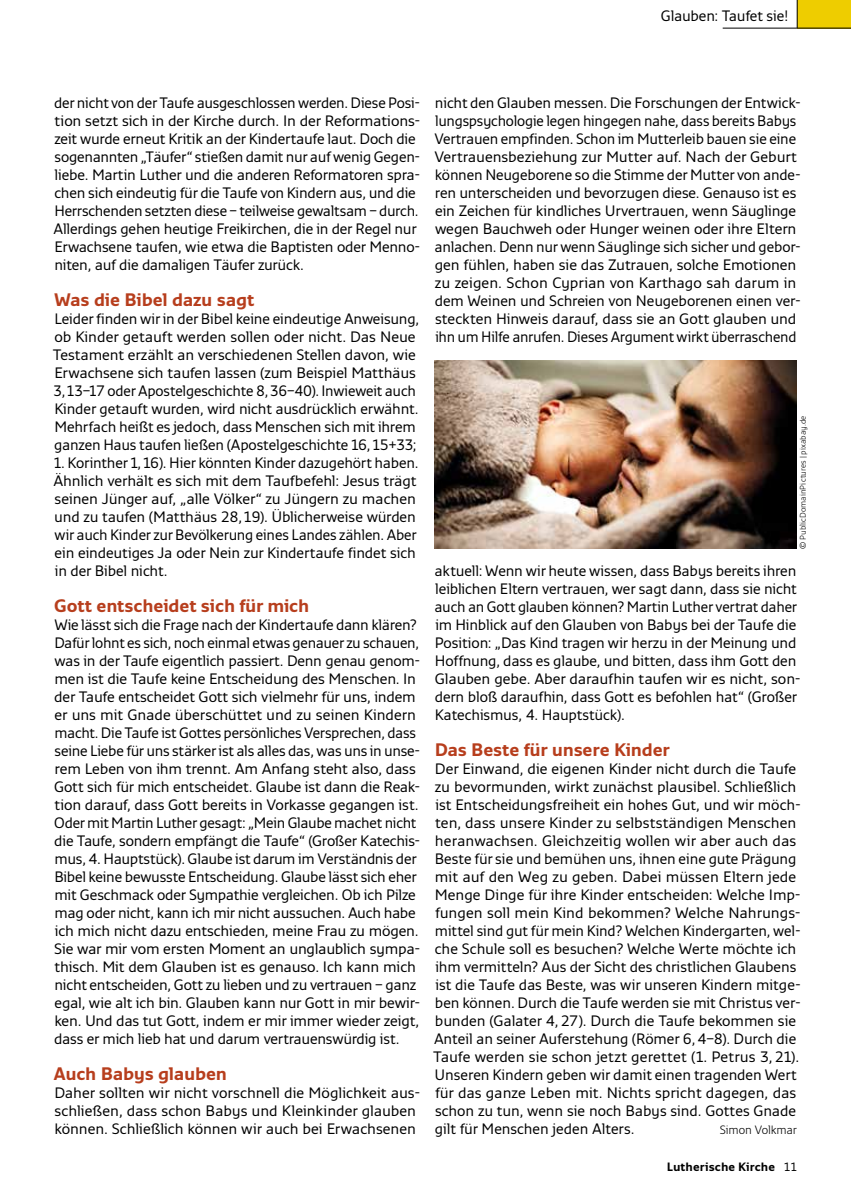
<style>
.page{position:relative;width:851px;height:1191px;background:#fff}
.page>*{position:absolute;margin:0;border:0;box-sizing:border-box;transform-origin:0 0}
.t1{font:700 18px "Monitor";letter-spacing:-.015em;color:#b73e1d}
.t2{font:15px/18px "Monitor";letter-spacing:-.015em;color:#000}
.t3{font:700 12px "Monitor";color:#000}
.t4{font:300 12px "Monitor";letter-spacing:-.01em;color:#000}
.t5{font:300 8.25px "Monitor";color:#000}
.s1{font-weight:400}
</style>
<div class="page">
<div style="left:797px;top:0;width:53px;height:28px;background:#eecd00"></div>
<hr style="left:722px;top:28px;width:128px;height:1px;background:#000">
<svg style="left:796px;top:0;width:1px;height:28px"></svg>
<img style="left:434px;top:360px;width:362px;height:189px">
<p class="t2" style="left:660px;top:6px;width:129px">Glauben: Taufet sie!</p>
<p class="t2" style="left:54px;top:93px;width:368px">der nicht von der Taufe ausgeschlossen werden. Diese Posi&shy;tion setzt sich in der Kirche durch. In der Reformations&shy;zeit wurde erneut Kritik an der Kindertaufe laut. Doch die sogenannten „Täufer“ stießen damit nur auf wenig Gegen&shy;liebe. Martin Luther und die anderen Reformatoren spra&shy;chen sich eindeutig für die Taufe von Kindern aus, und die Herrschenden setzten diese – teilweise gewaltsam – durch.<br>Allerdings gehen heutige Freikirchen, die in der Regel nur Erwachsene taufen, wie etwa die Baptisten oder Menno&shy;niten, auf die damaligen Täufer zurück.</p>
<p class="t1" style="left:54px;top:289px;width:202px">Was die Bibel dazu sagt</p>
<p class="t2" style="left:53px;top:309px;width:368px">Leider finden wir in der Bibel keine eindeutige Anweisung, ob Kinder getauft werden sollen oder nicht. Das Neue Testament erzählt an verschiedenen Stellen davon, wie Erwachsene sich taufen lassen (zum Beispiel Matthäus 3,13–17 oder Apostelgeschichte 8,36–40). Inwieweit auch Kinder getauft wurden, wird nicht ausdrücklich erwähnt.<br>Mehrfach heißt es jedoch, dass Menschen sich mit ihrem ganzen Haus taufen ließen (Apostelgeschichte 16,15+33;</p>
<p class="t2" style="left:53px;top:453px;width:367px">1. Korinther 1,16). Hier könnten Kinder dazugehört haben.<br>Ähnlich verhält es sich mit dem Taufbefehl: Jesus trägt seinen Jünger auf, „alle Völker“ zu Jüngern zu machen und zu taufen (Matthäus 28,19). Üblicherweise würden wir auch Kinder zur Bevölkerung eines Landes zählen. Aber ein eindeutiges Ja oder Nein zur Kindertaufe findet sich in der Bibel nicht.</p>
<p class="t1" style="left:54px;top:595px;width:256px">Gott entscheidet sich für mich</p>
<p class="t2" style="left:54px;top:615px;width:367px">Wie lässt sich die Frage nach der Kindertaufe dann klären?<br>Dafür lohnt es sich, noch einmal etwas genauer zu schauen, was in der Taufe eigentlich passiert. Denn genau genom&shy;men ist die Taufe keine Entscheidung des Menschen. In der Taufe entscheidet Gott sich vielmehr für uns, indem er uns mit Gnade überschüttet und zu seinen Kindern macht. Die Taufe ist Gottes persönliches Versprechen, dass seine Liebe für uns stärker ist als alles das, was uns in unse&shy;rem Leben von ihm trennt. Am Anfang steht also, dass Gott sich für mich entscheidet. Glaube ist dann die Reak&shy;tion darauf, dass Gott bereits in Vorkasse gegangen ist.<br>Oder mit Martin Luther gesagt: „Mein Glaube machet nicht die Taufe, sondern empfängt die Taufe“ (Großer Katechis&shy;mus, 4. Hauptstück). Glaube ist darum im Verständnis der Bibel keine bewusste Entscheidung. Glaube lässt sich eher mit Geschmack oder Sympathie vergleichen. Ob ich Pilze mag oder nicht, kann ich mir nicht aussuchen. Auch habe ich mich nicht dazu entschieden, meine Frau zu mögen.<br>Sie war mir vom ersten Moment an unglaublich sympa&shy;thisch. Mit dem Glauben ist es genauso. Ich kann mich nicht entscheiden, Gott zu lieben und zu vertrauen – ganz egal, wie alt ich bin. Glauben kann nur Gott in mir bewir&shy;ken. Und das tut Gott, indem er mir immer wieder zeigt, dass er mich lieb hat und darum vertrauenswürdig ist.</p>
<p class="t1" style="left:53px;top:1063px;width:175px">Auch Babys glauben</p>
<p class="t2" style="left:54px;top:1083px;width:367px">Daher sollten wir nicht vorschnell die Möglichkeit aus&shy;schließen, dass schon Babys und Kleinkinder glauben können. Schließlich können wir auch bei Erwachsenen</p>
<p class="t2" style="left:434px;top:93px;width:368px">nicht den Glauben messen. Die Forschungen der Entwick&shy;lungspsychologie legen hingegen nahe, dass bereits Babys Vertrauen empfinden. Schon im Mutterleib bauen sie eine Vertrauensbeziehung zur Mutter auf. Nach der Geburt können Neugeborene so die Stimme der Mutter von ande&shy;ren unterscheiden und bevorzugen diese. Genauso ist es ein Zeichen für kindliches Urvertrauen, wenn Säuglinge wegen Bauchweh oder Hunger weinen oder ihre Eltern anlachen. Denn nur wenn Säuglinge sich sicher und gebor&shy;gen fühlen, haben sie das Zutrauen, solche Emotionen zu zeigen. Schon Cyprian von Karthago sah darum in dem Weinen und Schreien von Neugeborenen einen ver&shy;steckten Hinweis darauf, dass sie an Gott glauben und ihn um Hilfe anrufen. Dieses Argument wirkt überraschend</p>
<p class="t5" style="left:797px;top:549px;width:135px;rotate:-90deg">© PublicDomainPictures | pixabay.de</p>
<p class="t2" style="left:434px;top:561px;width:368px">aktuell: Wenn wir heute wissen, dass Babys bereits ihren leiblichen Eltern vertrauen, wer sagt dann, dass sie nicht auch an Gott glauben können? Martin Luther vertrat daher im Hinblick auf den Glauben von Babys bei der Taufe die Position: „Das Kind tragen wir herzu in der Meinung und Hoffnung, dass es glaube, und bitten, dass ihm Gott den Glauben gebe. Aber daraufhin taufen wir es nicht, son&shy;dern bloß daraufhin, dass Gott es befohlen hat“ (Großer Katechismus, 4. Hauptstück).</p>
<p class="t1" style="left:434px;top:739px;width:236px">Das Beste für unsere Kinder</p>
<p class="t2" style="left:433px;top:759px;width:369px">Der Einwand, die eigenen Kinder nicht durch die Taufe zu bevormunden, wirkt zunächst plausibel. Schließlich ist Entscheidungsfreiheit ein hohes Gut, und wir möch&shy;ten, dass unsere Kinder zu selbstständigen Menschen heranwachsen. Gleichzeitig wollen wir aber auch das Beste für sie und bemühen uns, ihnen eine gute Prägung mit auf den Weg zu geben. Dabei müssen Eltern jede Menge Dinge für ihre Kinder entscheiden: Welche Imp&shy;fungen soll mein Kind bekommen? Welche Nahrungs&shy;mittel sind gut für mein Kind? Welchen Kindergarten, wel&shy;che Schule soll es besuchen? Welche Werte möchte ich ihm vermitteln? Aus der Sicht des christlichen Glaubens ist die Taufe das Beste, was wir unseren Kindern mitge&shy;ben können. Durch die Taufe werden sie mit Christus ver&shy;bunden (Galater 4,27). Durch die Taufe bekommen sie Anteil an seiner Auferstehung (Römer 6,4–8). Durch die Taufe werden sie schon jetzt gerettet (1. Petrus 3,21).<br>Unseren Kindern geben wir damit einen tragenden Wert für das ganze Leben mit. Nichts spricht dagegen, das schon zu tun, wenn sie noch Babys sind. Gottes Gnade gilt für Menschen jeden Alters.</p>
<p class="t4" style="left:719px;top:1122px;width:78px">Simon Volkmar</p>
<p class="t3" style="left:666px;top:1159px;width:132px">Lutherische Kirche <span class="s1">11</span></p>
</div>
